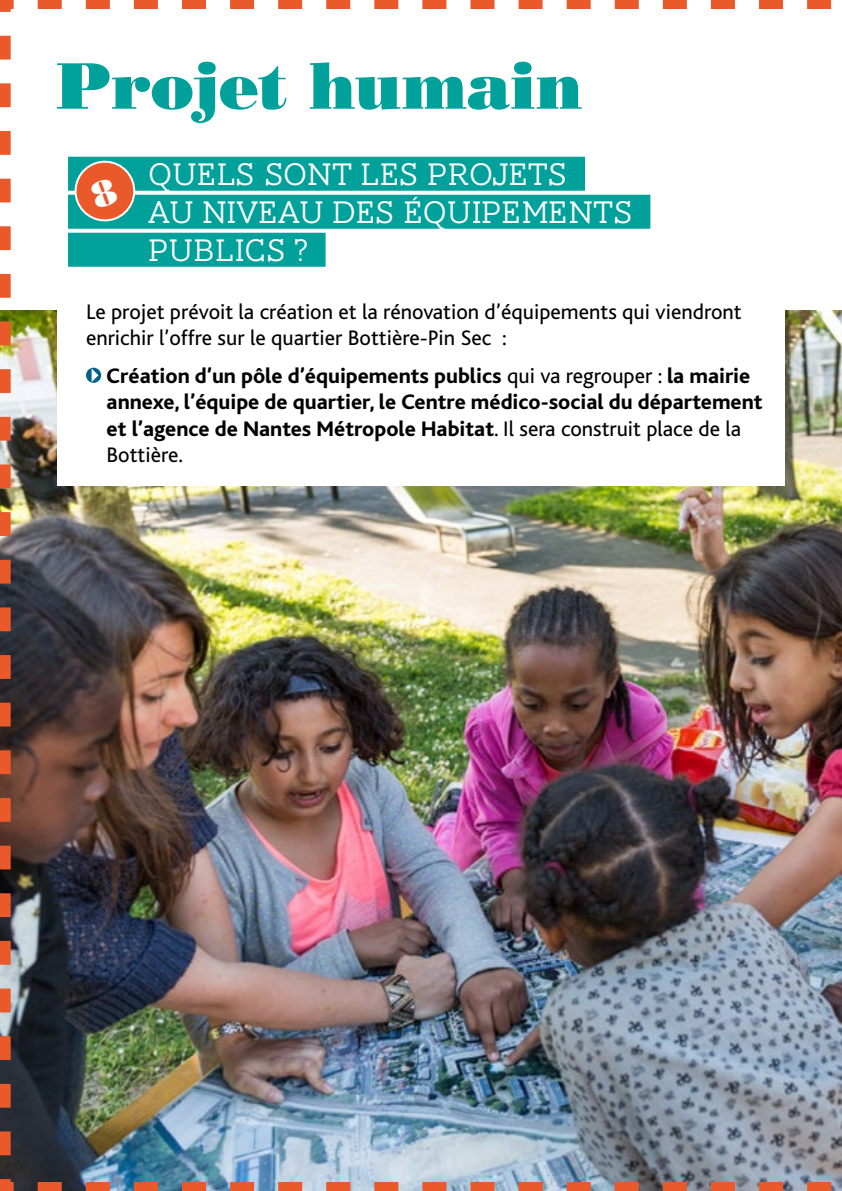
<style>
.page{position:relative;width:842px;height:1191px;background:#fff}
.page>*{position:absolute;margin:0;border:0;box-sizing:border-box;transform-origin:0 0}
.t1{font:65.4px "Bodoni Poster";letter-spacing:-.01em;color:#00a19a}
.t2{font:300 32px/38px "AW Conqueror Slab";color:#fff}
.t3{font:800 22px/26.4px "Bliss";color:#000}
.t4{font:22px/26.4px "Bliss";color:#000}
.s1{font-weight:400}
</style>
<div class="page">
<img style="left:0;top:0;width:842px;height:1191px">
<svg style="left:72px;top:158px;width:66px;height:66px;background:#9e7f61"></svg>
<h1 class="t1" style="left:57px;top:46px;width:528px">Projet humain</h1>
<h2 class="t2" style="left:148px;top:156px;width:487px">QUELS SONT LES PROJETS<br>AU NIVEAU DES ÉQUIPEMENTS<br>PUBLICS ?</h2>
<p class="t4" style="left:86px;top:299px;width:657px">Le projet prévoit la création et la rénovation d’équipements qui viendront enrichir l’offre sur le quartier Bottière-Pin Sec :</p>
<p class="t3" style="left:107px;top:363px;width:658px">Création d’un pôle d’équipements publics <span class="s1">qui va regrouper :</span> la mairie annexe, l’équipe de quartier, le Centre médico-social du département et l’agence de Nantes Métropole Habitat<span class="s1">. Il sera construit place de la Bottière.</span></p>
</div>
